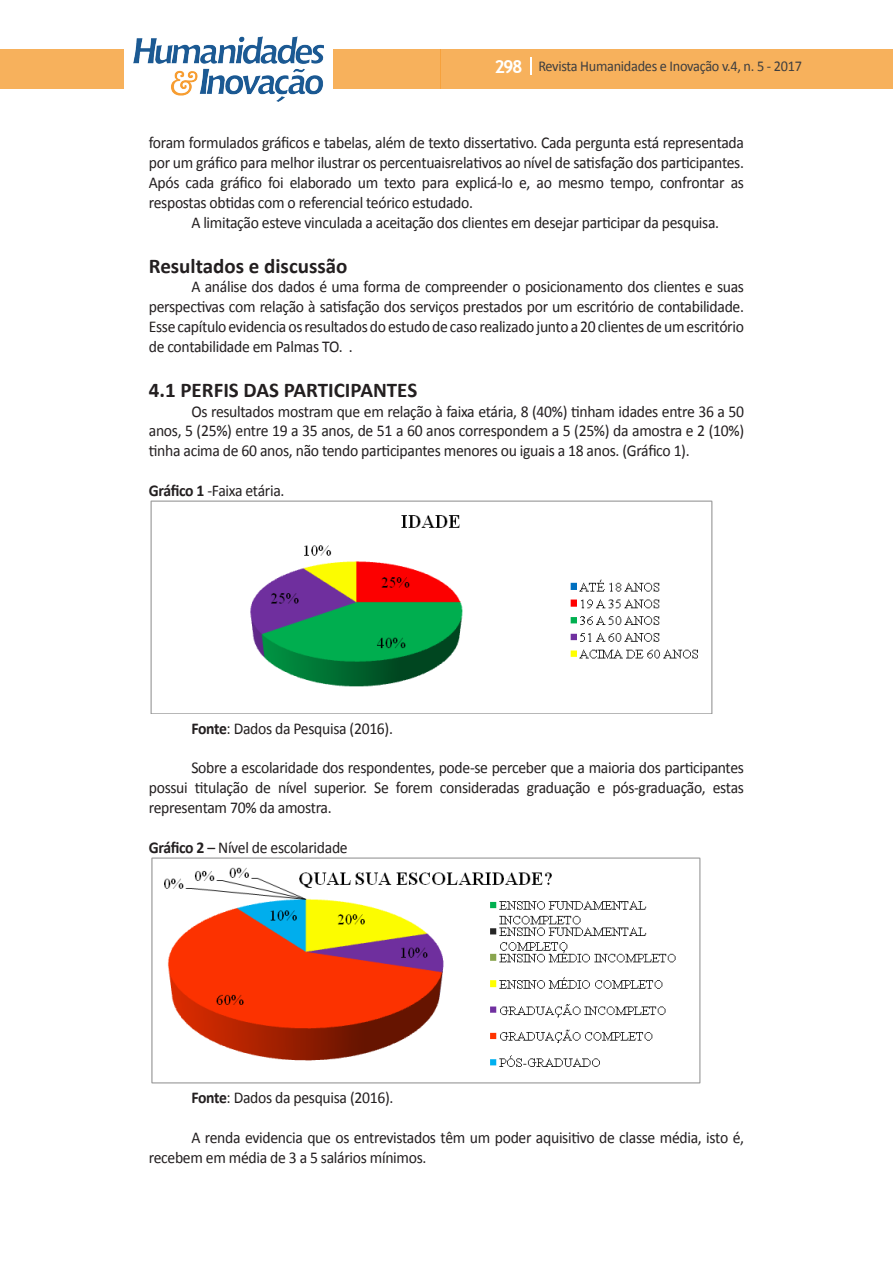
<style>
.page{position:relative;width:893px;height:1263px;background:#fff}
.page>*{position:absolute;margin:0;border:0;box-sizing:border-box;transform-origin:0 0}
.Titulo_2{font:700 21px "Calibri";color:#231f20}
.texto{font:16.5px/19.8px "Calibri";letter-spacing:-.02em;color:#231f20;text-align:justify;scale:.95 1}
.t1{font:15px "Calibri";letter-spacing:-.02em;color:#3e3e3f;scale:.95 1}
.s1{font-family:"Trebuchet MS";font-weight:700;font-size:18px;color:#fff}
.s2{font-weight:700}
</style>
<div class="page">
<div style="left:441px;top:49px;width:452px;height:39px;background:#f7b15c"></div>
<div style="left:333px;top:49px;width:108px;height:39px;background:#f7b15c"></div>
<div style="left:0;top:49px;width:124px;height:39px;background:#f7b15c"></div>
<svg style="left:530px;top:57px;width:2px;height:18px"></svg>
<img style="left:134px;top:36px;width:190px;height:65px">
<img style="left:150px;top:500px;width:563px;height:214px">
<img style="left:151px;top:857px;width:549px;height:226px">
<p class="t1" style="left:495px;top:57px;width:325px"><span class="s1">298</span> Revista Humanidades e Inovação v.4, n. 5 - 2017</p>
<p class="texto" style="left:149px;top:133px;width:628px">foram formulados gráficos e tabelas, além de texto dissertativo. Cada pergunta está representada por um gráfico para melhor ilustrar os percentuaisrelativos ao nível de satisfação dos participantes.<br>Após cada gráfico foi elaborado um texto para explicá-lo e, ao mesmo tempo, confrontar as respostas obtidas com o referencial teórico estudado.</p>
<p class="texto" style="left:191px;top:212px;width:557px">A limitação esteve vinculada a aceitação dos clientes em desejar participar da pesquisa.</p>
<p class="Titulo_2" style="left:149px;top:252px;width:200px">Resultados e discussão</p>
<p class="texto" style="left:149px;top:277px;width:628px;text-indent:43px">A análise dos dados é uma forma de compreender o posicionamento dos clientes e suas perspectivas com relação à satisfação dos serviços prestados por um escritório de contabilidade.<br>Esse capítulo evidencia os resultados do estudo de caso realizado junto a 20 clientes de um escritório de contabilidade em Palmas TO. .</p>
<p class="Titulo_2" style="left:149px;top:376px;width:270px">4.1 PERFIS DAS PARTICIPANTES</p>
<p class="texto" style="left:149px;top:401px;width:628px;text-indent:43px">Os resultados mostram que em relação à faixa etária, 8 (40%) tinham idades entre 36 a 50 anos, 5 (25%) entre 19 a 35 anos, de 51 a 60 anos correspondem a 5 (25%) da amostra e 2 (10%) tinha acima de 60 anos, não tendo participantes menores ou iguais a 18 anos. (Gráfico 1).</p>
<p class="texto" style="left:149px;top:481px;width:144px"><span class="s2">Gráfico 1</span> -Faixa etária.</p>
<p class="texto" style="left:191px;top:718px;width:214px"><span class="s2">Fonte</span>: Dados da Pesquisa (2016).</p>
<p class="texto" style="left:149px;top:758px;width:628px;text-indent:43px">Sobre a escolaridade dos respondentes, pode-se perceber que a maioria dos participantes possui titulação de nível superior. Se forem consideradas graduação e pós-graduação, estas representam 70% da amostra.</p>
<p class="texto" style="left:149px;top:837px;width:211px"><span class="s2">Gráfico 2</span> – Nível de escolaridade</p>
<p class="texto" style="left:191px;top:1088px;width:214px"><span class="s2">Fonte</span>: Dados da pesquisa (2016).</p>
<p class="texto" style="left:149px;top:1127px;width:628px;text-indent:43px">A renda evidencia que os entrevistados têm um poder aquisitivo de classe média, isto é, recebem em média de 3 a 5 salários mínimos.</p>
</div>
